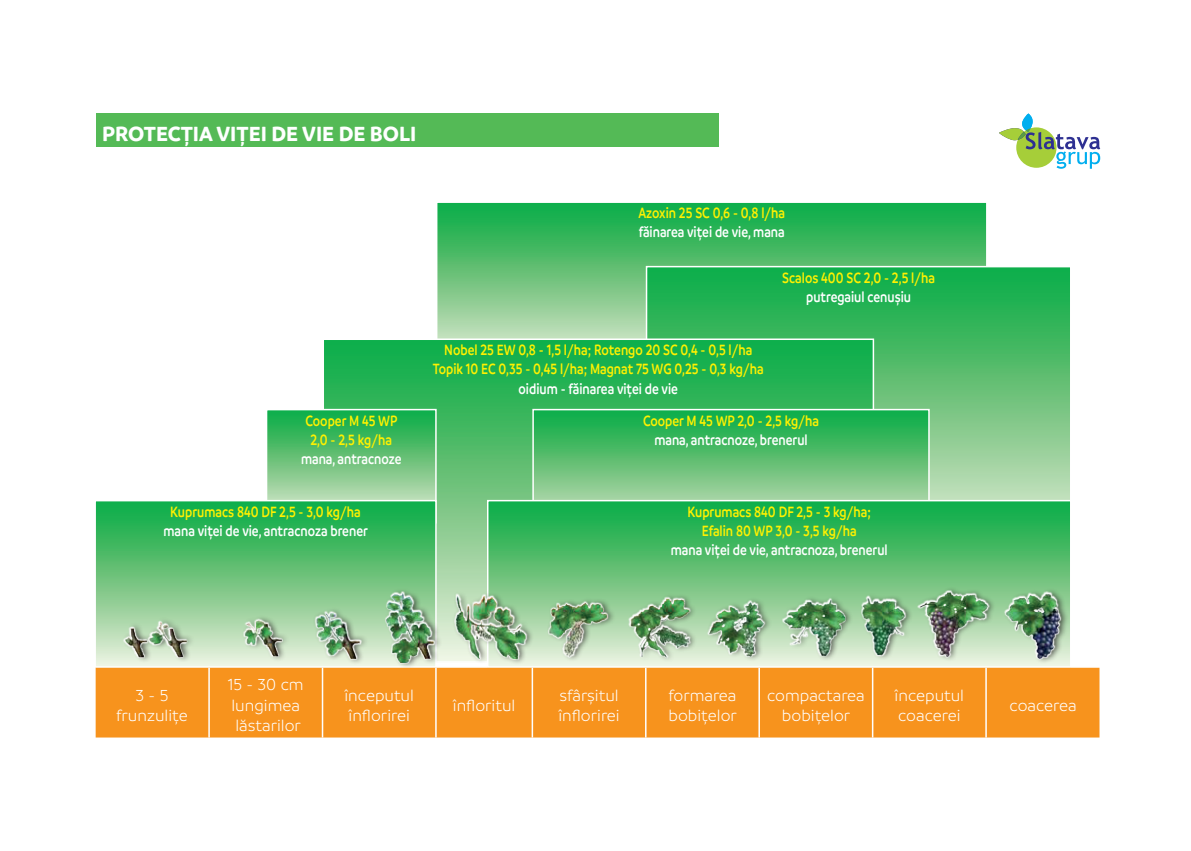
<style>
.page{position:relative;width:1191px;height:851px;background:#fff}
.page>*{position:absolute;margin:0;border:0;box-sizing:border-box;transform-origin:0 0}
.t1{font:700 22px "Branding SF";color:#fff}
.t2{font:300 17.2px "Branding SF";color:#fff}
.t3{font:600 16px "Branding SF";color:#fff101;scale:.8 1}
.t4{font:600 16px "Branding SF";color:#fff;scale:.8 1}
</style>
<div class="page">
<svg style="left:439px;top:204px;width:545px;height:134px;background:#4fbc6d"></svg>
<div style="left:436px;top:201px;width:551px;height:167px;border:2px solid #fff"></div>
<svg style="left:649px;top:269px;width:419px;height:231px;background:#4ebc6c"></svg>
<svg style="left:325px;top:341px;width:546px;height:248px;background:#34b65d"></svg>
<svg style="left:535px;top:412px;width:391px;height:88px;background:#58be70"></svg>
<div style="left:532px;top:409px;width:397px;height:130px;border:2px solid #fff"></div>
<svg style="left:269px;top:412px;width:165px;height:88px;background:#63c178"></svg>
<div style="left:266px;top:409px;width:171px;height:114px;border:2px solid #fff"></div>
<svg style="left:97px;top:503px;width:337px;height:161px;background:#58be72"></svg>
<div style="left:94px;top:500px;width:343px;height:167px;border:2px solid #fff"></div>
<svg style="left:490px;top:503px;width:578px;height:161px;background:#49ba68"></svg>
<div style="left:487px;top:500px;width:584px;height:167px;border:2px solid #fff"></div>
<div style="left:96px;top:667px;width:1003px;height:70px;background:#f7931d"></div>
<hr style="left:208px;top:667px;width:2px;height:70px;background:#fff">
<hr style="left:322px;top:667px;width:1px;height:70px;background:#fff">
<hr style="left:435px;top:667px;width:2px;height:70px;background:#fff">
<hr style="left:531px;top:667px;width:2px;height:70px;background:#fff">
<hr style="left:645px;top:667px;width:1px;height:70px;background:#fff">
<hr style="left:758px;top:667px;width:2px;height:70px;background:#fff">
<hr style="left:872px;top:667px;width:1px;height:70px;background:#fff">
<hr style="left:985px;top:667px;width:1px;height:70px;background:#fff">
<div style="left:1003px;top:587px;width:65px;height:76px;background:#231f20;opacity:.75"></div>
<img style="left:998px;top:589px;width:64px;height:73px">
<div style="left:917px;top:585px;width:79px;height:77px;background:#7fc687"></div>
<img style="left:915px;top:589px;width:81px;height:73px">
<div style="left:860px;top:592px;width:53px;height:68px;background:#231f20;opacity:.75"></div>
<img style="left:857px;top:589px;width:52px;height:73px">
<div style="left:780px;top:594px;width:73px;height:66px;background:#231f20;opacity:.75"></div>
<img style="left:621px;top:589px;width:229px;height:73px">
<div style="left:706px;top:595px;width:66px;height:66px;background:#231f20;opacity:.75"></div>
<img style="left:707px;top:599px;width:58px;height:58px">
<div style="left:627px;top:593px;width:70px;height:69px;background:#231f20;opacity:.75"></div>
<img style="left:628px;top:596px;width:63px;height:63px">
<img style="left:540px;top:589px;width:74px;height:73px">
<div style="left:452px;top:590px;width:82px;height:74px;background:#231f20;opacity:.75"></div>
<img style="left:446px;top:589px;width:92px;height:73px">
<div style="left:383px;top:587px;width:59px;height:80px;background:#231f20;opacity:.75"></div>
<img style="left:375px;top:589px;width:71px;height:73px">
<div style="left:313px;top:606px;width:56px;height:58px;background:#eaf4e1"></div>
<img style="left:306px;top:589px;width:62px;height:73px">
<img style="left:234px;top:589px;width:57px;height:73px">
<img style="left:115px;top:589px;width:80px;height:73px">
<svg style="left:999px;top:113px;width:101px;height:56px"></svg>
<div style="left:96px;top:113px;width:623px;height:34px;background:#54ba56"></div>
<p class="t1" style="left:102px;top:121px;width:316px">PROTECȚIA VIȚEI DE VIE DE BOLI</p>
<p class="t3" style="left:305px;top:411px;width:116px">Cooper M 45 WP</p>
<p class="t3" style="left:310px;top:431px;width:103px">2,0 - 2,5 kg/ha</p>
<p class="t4" style="left:301px;top:450px;width:127px">mana, antracnoze</p>
<p class="t3" style="left:170px;top:502px;width:240px">Kuprumacs 840 DF 2,5 - 3,0 kg/ha</p>
<p class="t4" style="left:163px;top:521px;width:257px">mana viței de vie, antracnoza brener</p>
<p class="t3" style="left:638px;top:204px;width:185px">Azoxin 25 SC 0,6 - 0,8 l/ha</p>
<p class="t4" style="left:638px;top:223px;width:184px">făinarea viței de vie, mana</p>
<p class="t3" style="left:782px;top:268px;width:192px">Scalos 400 SC 2,0 - 2,5 l/ha</p>
<p class="t4" style="left:806px;top:288px;width:133px">putregaiul cenușiu</p>
<p class="t3" style="left:444px;top:341px;width:386px">Nobel 25 EW 0,8 - 1,5 l/ha; Rotengo 20 SC 0,4 - 0,5 l/ha</p>
<p class="t3" style="left:433px;top:360px;width:415px">Topik 10 EC 0,35 - 0,45 l/ha; Magnat 75 WG 0,25 - 0,3 kg/ha</p>
<p class="t4" style="left:518px;top:379px;width:201px">oidium - făinarea viței de vie</p>
<p class="t3" style="left:643px;top:411px;width:222px">Cooper M 45 WP 2,0 - 2,5 kg/ha</p>
<p class="t4" style="left:654px;top:431px;width:193px">mana, antracnoze, brenerul</p>
<p class="t3" style="left:687px;top:502px;width:231px">Kuprumacs 840 DF 2,5 - 3 kg/ha;</p>
<p class="t3" style="left:701px;top:521px;width:195px">Efalin 80 WP 3,0 - 3,5 kg/ha</p>
<p class="t4" style="left:671px;top:541px;width:273px">mana viței de vie, antracnoza, brenerul</p>
<p class="t2" style="left:136px;top:686px;width:34px">3 - 5</p>
<p class="t2" style="left:116px;top:706px;width:73px">frunzulițe</p>
<p class="t2" style="left:228px;top:675px;width:77px">15 - 30 cm</p>
<p class="t2" style="left:231px;top:696px;width:70px">lungimea</p>
<p class="t2" style="left:235px;top:717px;width:67px">lăstarilor</p>
<p class="t2" style="left:344px;top:686px;width:71px">începutul</p>
<p class="t2" style="left:348px;top:706px;width:63px">înflorirei</p>
<p class="t2" style="left:453px;top:696px;width:64px">înfloritul</p>
<p class="t2" style="left:559px;top:686px;width:61px">sfârșitul</p>
<p class="t2" style="left:558px;top:706px;width:63px">înflorirei</p>
<p class="t2" style="left:668px;top:686px;width:70px">formarea</p>
<p class="t2" style="left:668px;top:706px;width:70px">bobițelor</p>
<p class="t2" style="left:767px;top:686px;width:99px">compactarea</p>
<p class="t2" style="left:782px;top:706px;width:70px">bobițelor</p>
<p class="t2" style="left:894px;top:686px;width:71px">începutul</p>
<p class="t2" style="left:898px;top:706px;width:64px">coacerei</p>
<p class="t2" style="left:1009px;top:696px;width:68px">coacerea</p>
</div>
